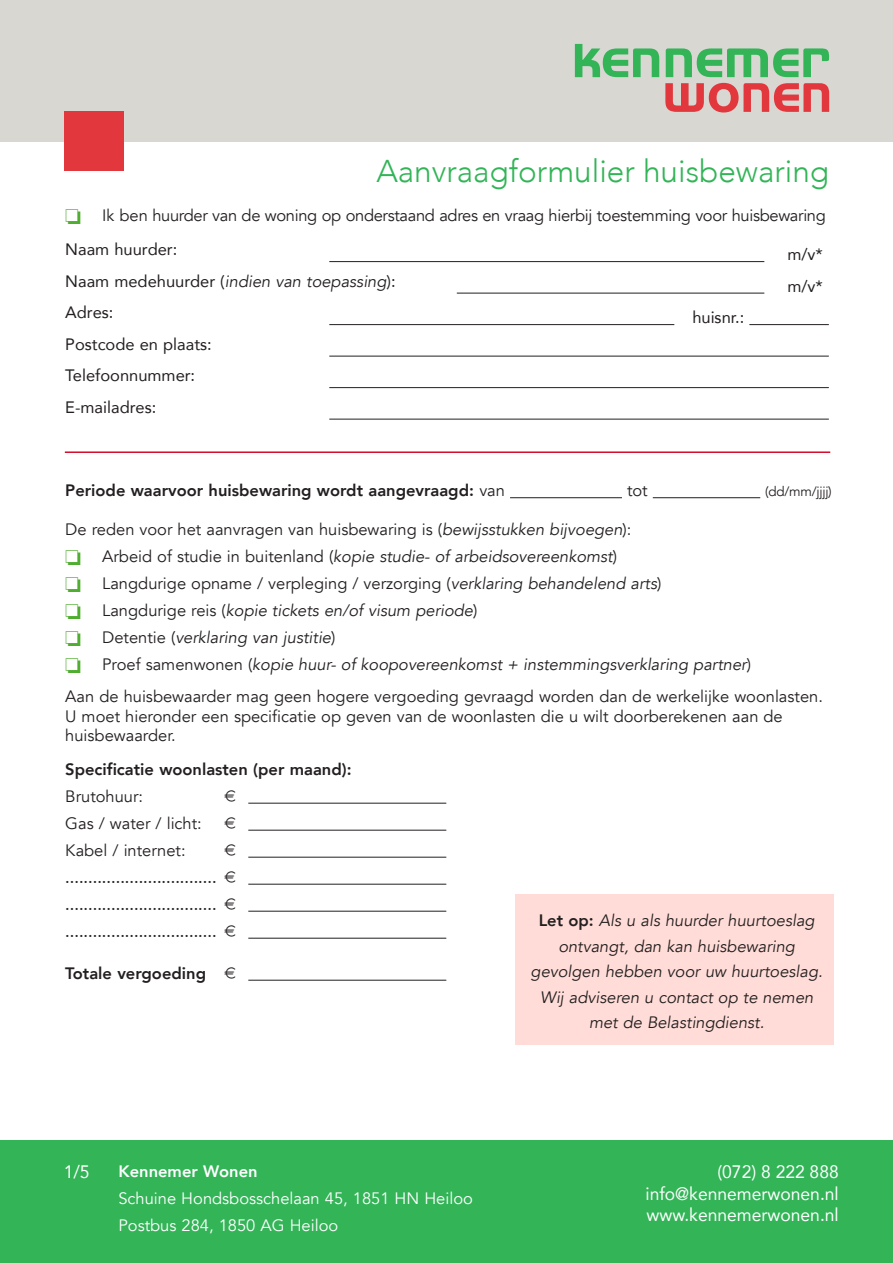
<style>
.page{position:relative;width:893px;height:1263px;background:#fff}
.page>*{position:absolute;margin:0;border:0;box-sizing:border-box;transform-origin:0 0}
.t1{font:300 31.5px "Avenir";color:#32b457}
.t2{font:18px "Avenir";color:#fff}
.Normaal{font:italic 16.5px/25.5px "Avenir";color:#231f20;text-align:center}
.Normaal-2{font:16.5px/19.8px "Avenir";color:#231f20}
.Normaal-3{font:16.5px/31.5px "Avenir";color:#231f20}
.Normaal-4{font:500 16.5px "Avenir";color:#231f20}
.Normaal-5{font:800 16.5px "Avenir";color:#231f20}
.Normaal-6{font:16.5px "Avenir";letter-spacing:-.02em;color:#231f20}
.Normaal-7{font:16.5px/27px "Avenir";color:#fff}
.Normaal-8{font:800 16.5px "Avenir";color:#fff}
.Normaal-9{font:16.5px "Euro Collection";color:#231f20}
.Normaal-10{font:13.5px "Avenir";letter-spacing:-.02em;color:#231f20}
.s1{color:#4fad2f}
.s2{font-style:italic}
.s3{font-weight:400}
.s4{font-style:normal}
.s5{font-family:"Euro Collection";font-weight:400}
.s6{font-weight:800;font-style:normal}
</style>
<div class="page">
<div style="left:0;top:1140px;width:893px;height:123px;background:#32b457"></div>
<div style="left:0;top:0;width:893px;height:141px;background:#d8d7d2"></div>
<div style="left:64px;top:111px;width:59px;height:60px;background:#e1373d"></div>
<svg style="left:575px;top:44px;width:84px;height:33px"></svg>
<svg style="left:666px;top:48px;width:163px;height:29px"></svg>
<svg style="left:665px;top:83px;width:164px;height:29px"></svg>
<hr style="left:329px;top:261px;width:435px;height:1px;background:#231f20">
<hr style="left:457px;top:293px;width:307px;height:1px;background:#231f20">
<hr style="left:329px;top:324px;width:345px;height:1px;background:#231f20">
<hr style="left:749px;top:324px;width:80px;height:1px;background:#231f20">
<hr style="left:329px;top:356px;width:500px;height:1px;background:#231f20">
<hr style="left:329px;top:387px;width:500px;height:1px;background:#231f20">
<hr style="left:329px;top:419px;width:500px;height:1px;background:#231f20">
<hr style="left:510px;top:497px;width:112px;height:1px;background:#231f20">
<hr style="left:653px;top:497px;width:107px;height:1px;background:#231f20">
<hr style="left:248px;top:803px;width:198px;height:1px;background:#231f20">
<hr style="left:248px;top:830px;width:198px;height:1px;background:#231f20">
<hr style="left:248px;top:857px;width:198px;height:1px;background:#231f20">
<hr style="left:248px;top:884px;width:198px;height:1px;background:#231f20">
<hr style="left:248px;top:911px;width:198px;height:1px;background:#231f20">
<hr style="left:248px;top:938px;width:198px;height:1px;background:#231f20">
<hr style="left:248px;top:980px;width:198px;height:1px;background:#231f20">
<hr style="left:65px;top:451px;width:765px;height:2px;background:#d30d2b">
<div style="left:516px;top:894px;width:318px;height:151px;background:#ffdcd7"></div>
<p class="t1" style="left:376px;top:153px;width:454px">Aanvraagformulier huisbewaring</p>
<p class="Normaal-6" style="left:65px;top:206px;width:762px"><span class="s1">❏</span> Ik ben huurder van de woning op onderstaand adres en vraag hierbij toestemming voor huisbewaring</p>
<p class="Normaal-3" style="left:787px;top:238px;width:37px">m/v*</p>
<p class="Normaal-3" style="left:787px;top:270px;width:37px">m/v*</p>
<p class="Normaal-3" style="left:692px;top:301px;width:53px">huisnr.:</p>
<p class="Normaal-3" style="left:65px;top:233px;width:332px">Naam huurder:<br>Naam medehuurder (<span class="s2">indien van toepassing</span>):<br>Adres:<br>Postcode en plaats:<br>Telefoonnummer:<br>E-mailadres:</p>
<p class="Normaal-5" style="left:65px;top:478px;width:441px">Periode waarvoor huisbewaring wordt aangevraagd: <span class="s3">van</span></p>
<p class="Normaal-2" style="left:627px;top:481px;width:22px">tot</p>
<p class="Normaal-10" style="left:765px;top:484px;width:68px">(dd/mm/jjjj)</p>
<p class="Normaal-2" style="left:65px;top:520px;width:568px">De reden voor het aanvragen van huisbewaring is (<span class="s2">bewijsstukken bijvoegen</span>):</p>
<p class="Normaal" style="left:65px;top:544px;width:553px"><span class="s1">❏</span> <span class="s4">Arbeid of studie in buitenland (</span>kopie studie- of arbeidsovereenkomst<span class="s4">)</span></p>
<p class="Normaal-2" style="left:65px;top:574px;width:598px"><span class="s1">❏</span> Langdurige opname / verpleging / verzorging (<span class="s2">verklaring behandelend arts</span>)</p>
<p class="Normaal" style="left:65px;top:598px;width:414px"><span class="s1">❏</span> <span class="s4">Langdurige reis (</span>kopie tickets en/of visum periode<span class="s4">)</span></p>
<p class="Normaal" style="left:65px;top:625px;width:272px"><span class="s1">❏</span> <span class="s4">Detentie (</span>verklaring van justitie<span class="s4">)</span></p>
<p class="Normaal" style="left:65px;top:652px;width:687px"><span class="s1">❏</span> <span class="s4">Proef samenwonen (</span>kopie huur- of koopovereenkomst + instemmingsverklaring partner<span class="s4">)</span></p>
<p class="Normaal-2" style="left:65px;top:686px;width:759px">Aan de huisbewaarder mag geen hogere vergoeding gevraagd worden dan de werkelijke woonlasten.<br>U moet hieronder een specificatie op geven van de woonlasten die u wilt doorberekenen aan de huisbewaarder.</p>
<p class="Normaal-5" style="left:65px;top:756px;width:288px">Specificatie woonlasten (per maand):</p>
<p class="Normaal-2" style="left:65px;top:787px;width:79px">Brutohuur:</p>
<p class="Normaal-9" style="left:224px;top:786px;width:13px">E</p>
<p class="Normaal-2" style="left:65px;top:814px;width:138px">Gas / water / licht:</p>
<p class="Normaal-9" style="left:224px;top:813px;width:13px">E</p>
<p class="Normaal-2" style="left:65px;top:841px;width:122px">Kabel / internet:</p>
<p class="Normaal-9" style="left:224px;top:840px;width:13px">E</p>
<p class="Normaal-4" style="left:65px;top:863px;width:172px">................................. <span class="s5">E</span></p>
<p class="Normaal-4" style="left:65px;top:890px;width:172px">................................. <span class="s5">E</span></p>
<p class="Normaal-4" style="left:65px;top:917px;width:172px">................................. <span class="s5">E</span></p>
<p class="Normaal-5" style="left:65px;top:960px;width:172px">Totale vergoeding <span class="s5">E</span></p>
<p class="Normaal" style="left:539px;top:908px;width:277px"><span class="s6">Let op:</span> Als u als huurder huurtoeslag ontvangt, dan kan huisbewaring</p>
<p class="Normaal" style="left:531px;top:959px;width:294px">gevolgen hebben voor uw huurtoeslag.<br>Wij adviseren u contact op te nemen met de Belastingdienst.</p>
<p class="t2" style="left:64px;top:1158px;width:27px">1/5</p>
<p class="t2" style="left:717px;top:1158px;width:123px">(072) 8 222 888</p>
<p class="t2" style="left:645px;top:1179px;width:195px">info@kennemerwonen.nl</p>
<p class="t2" style="left:647px;top:1200px;width:194px">www.kennemerwonen.nl</p>
<p class="Normaal-8" style="left:118px;top:1158px;width:141px">Kennemer Wonen</p>
<p class="Normaal-7" style="left:118px;top:1185px;width:356px">Schuine Hondsbosschelaan 45, 1851 HN Heiloo<br>Postbus 284, 1850 AG Heiloo</p>
</div>
